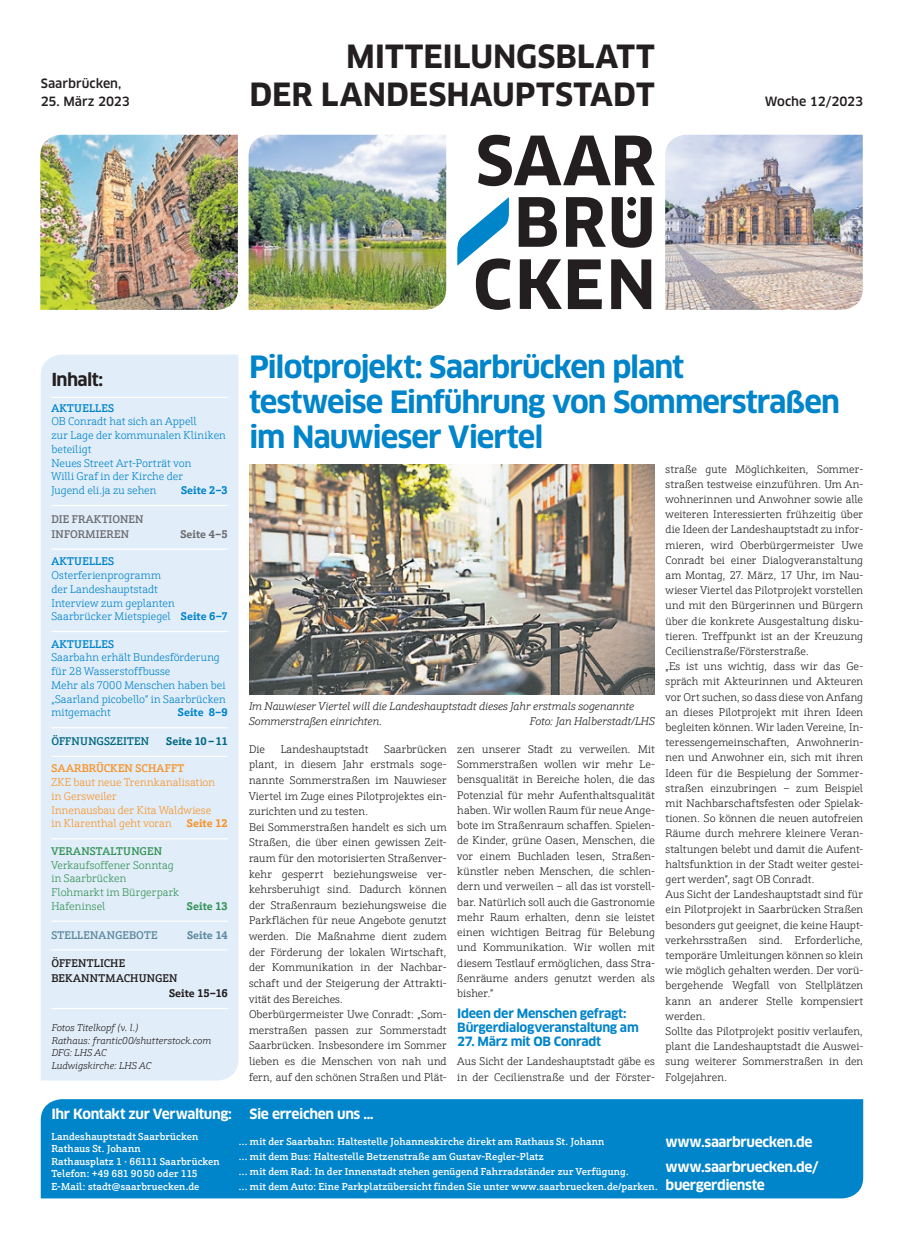
<style>
.page{position:relative;width:904px;height:1241px;background:#fff}
.page>*{position:absolute;margin:0;border:0;box-sizing:border-box;transform-origin:0 0}
.t1{font:700 31.25px/37.5px "Clan OT";color:#231f20;text-align:right}
.t2{font:700 30px/35px "Clan OT";letter-spacing:-.035em;color:#0084ca}
.t3{font:700 17.5px "Clan OT";color:#231f20}
.t4{font:700 13.75px/24.9px "Clan OT";letter-spacing:-.03em;color:#fff}
.t5{font:700 12.5px/14px "Clan OT";letter-spacing:-.025em;color:#0084ca}
.t6{font:500 12.5px "Clan OT";letter-spacing:-.005em;color:#231f20}
.t7{font:300 11.25px/15.1px "Schnebel Slab Pro";color:#231f20}
.t8{font:300 11.25px/13.8px "Schnebel Slab Pro";color:#0084ca}
.t9{font:italic 300 11.25px/15px "Schnebel Slab Pro";letter-spacing:-.005em;color:#231f20}
.t10{font:300 11.25px/13.8px "Schnebel Slab Pro";color:#f79328}
.t11{font:300 11.25px/13.8px "Schnebel Slab Pro";letter-spacing:.005em;color:#349358}
.t12{font:500 11.25px "Schnebel Slab Pro";letter-spacing:.025em;color:#0084ca}
.t13{font:500 11.25px/15px "Schnebel Slab Pro";letter-spacing:.02em;color:#231f20}
.t14{font:500 11.25px/15px "Schnebel Slab Pro";letter-spacing:.02em;color:#6c6d70}
.t15{font:500 11.25px "Schnebel Slab Pro";letter-spacing:.025em;color:#f79328}
.t16{font:700 11.25px "Schnebel Slab Pro";color:#0084ca}
.t17{font:500 11.25px "Schnebel Slab Pro";color:#349358}
.t18{font:500 11.25px "Schnebel Slab Pro";color:#5c899f}
.t19{font:500 11.25px "Schnebel Slab Pro";letter-spacing:.02em;color:#006783}
.t20{font:700 11.25px "Schnebel Slab Pro";color:#006783}
.t21{font:700 11.25px "Schnebel Slab Pro";color:#231f20}
.t22{font:700 11.25px "Schnebel Slab Pro";color:#6c6d70}
.t23{font:700 11.25px "Schnebel Slab Pro";color:#f79328}
.t24{font:700 11.25px "Schnebel Slab Pro";color:#349358}
.t25{font:700 11.25px "Schnebel Slab Pro";color:#5c899f}
.t26{font:500 10.25px/12.5px "Schnebel Slab Pro";letter-spacing:.005em;color:#fff}
.t27{font:italic 300 10px/12.5px "Schnebel Slab Pro";color:#231f20}
.s1{font-weight:700}
</style>
<div class="page">
<div style="left:41px;top:354px;width:197px;height:726px;background:#e1edf8"></div>
<div style="left:41px;top:1099px;width:822px;height:99px;background:#0084ca"></div>
<hr style="left:51px;top:396px;width:177px;height:2px;background:#fff">
<hr style="left:51px;top:505px;width:177px;height:1px;background:#fff">
<hr style="left:51px;top:548px;width:177px;height:1px;background:#fff">
<hr style="left:51px;top:631px;width:177px;height:1px;background:#fff">
<hr style="left:51px;top:727px;width:177px;height:1px;background:#fff">
<hr style="left:51px;top:755px;width:177px;height:1px;background:#fff">
<hr style="left:51px;top:838px;width:177px;height:1px;background:#fff">
<hr style="left:51px;top:920px;width:177px;height:1px;background:#fff">
<hr style="left:51px;top:949px;width:177px;height:1px;background:#fff">
<hr style="left:51px;top:1007px;width:177px;height:1px;background:#fff">
<svg style="left:457px;top:135px;width:198px;height:175px"></svg>
<img style="left:249px;top:464px;width:406px;height:230px">
<img style="left:40px;top:135px;width:198px;height:175px">
<img style="left:248px;top:135px;width:198px;height:175px">
<img style="left:665px;top:135px;width:197px;height:175px">
<p class="t6" style="left:41px;top:76px;width:82px">Saarbrücken,</p>
<p class="t6" style="left:41px;top:94px;width:90px">25. März 2023</p>
<h1 class="t1" style="left:249px;top:38px;width:407px">Mitteilungsblatt<br>der Landeshauptstadt</h1>
<p class="t6" style="left:764px;top:94px;width:100px">Woche 12/2023</p>
<h3 class="t3" style="left:51px;top:369px;width:53px">Inhalt:</h3>
<p class="t12" style="left:51px;top:401px;width:64px">Aktuelles</p>
<p class="t8" style="left:51px;top:415px;width:176px">OB Conradt hat sich an Appell<br>zur Lage der kommunalen Kliniken beteiligt<br>Neues Street Art-Porträt von<br>Willi Graf in der Kirche der<br>Jugend eli.ja zu sehen</p>
<p class="t16" style="left:181px;top:483px;width:48px">Seite 2–3</p>
<p class="t14" style="left:51px;top:511px;width:94px">Die Fraktionen informieren</p>
<p class="t22" style="left:180px;top:527px;width:49px">Seite 4–5</p>
<p class="t12" style="left:51px;top:554px;width:64px">Aktuelles</p>
<p class="t8" style="left:51px;top:568px;width:178px">Osterferienprogramm<br>der Landeshauptstadt<br>Interview zum geplanten<br>Saarbrücker Mietspiegel <span class="s1">Seite 6–7</span></p>
<p class="t12" style="left:51px;top:637px;width:64px">Aktuelles</p>
<p class="t8" style="left:51px;top:651px;width:176px">Saarbahn erhält Bundesförderung für 28 Wasserstoffbusse<br>Mehr als 7000 Menschen haben bei „Saarland picobello“ in Saarbrücken mitgemacht</p>
<p class="t16" style="left:178px;top:705px;width:51px">Seite 8–9</p>
<p class="t19" style="left:51px;top:734px;width:99px">Öffnungszeiten</p>
<p class="t20" style="left:166px;top:734px;width:63px">Seite 10–11</p>
<p class="t15" style="left:51px;top:761px;width:68px">SAARBRÜCKEN</p>
<p class="t15" style="left:135px;top:761px;width:50px">SCHAFFT</p>
<p class="t10" style="left:51px;top:775px;width:165px">ZKE baut neue Trennkanalisation in Gersweiler<br>Innenausbau der Kita Waldwiese in Klarenthal geht voran</p>
<p class="t23" style="left:187px;top:816px;width:42px">Seite 12</p>
<p class="t17" style="left:51px;top:844px;width:38px">VERANST</p>
<p class="t17" style="left:102px;top:844px;width:17px">ALTUNGEN</p>
<p class="t11" style="left:51px;top:858px;width:129px">Verkaufsoffener Sonntag in Saarbrücken<br>Flohmarkt im Bürgerpark<br>Hafeninsel</p>
<p class="t24" style="left:187px;top:899px;width:42px">Seite 13</p>
<p class="t18" style="left:51px;top:927px;width:8px">STELLEN</p>
<p class="t18" style="left:99px;top:927px;width:17px">ANGE</p>
<p class="t18" style="left:129px;top:927px;width:16px">BOTE</p>
<p class="t25" style="left:187px;top:927px;width:42px">Seite 14</p>
<p class="t13" style="left:51px;top:955px;width:75px">Öffentliche<br>Bekanntmach</p>
<p class="t13" style="left:139px;top:970px;width:40px">ungen</p>
<p class="t21" style="left:169px;top:986px;width:60px">Seite 15–16</p>
<p class="t27" style="left:52px;top:1021px;width:161px">Fotos Titelkopf (v. l.)<br>Rathaus: frantic00/shutterstock.com<br>DFG: LHS AC<br>Ludwigskirche: LHS AC</p>
<h2 class="t2" style="left:249px;top:350px;width:592px">Pilotprojekt: Saarbrücken plant<br>testweise Einführung von Sommerstraßen im Nauwieser Viertel</h2>
<p class="t9" style="left:249px;top:699px;width:387px">Im Nauwieser Viertel will die Landeshauptstadt dieses Jahr erstmals sogenannte<br>Sommerstraßen einrichten.</p>
<p class="t9" style="left:529px;top:714px;width:127px">Foto: Jan Halberstadt/LHS</p>
<p class="t7" style="left:249px;top:741px;width:199px;line-height:15.6px;text-indent:135px">Saarbrücken plant, in diesem Jahr erstmals soge&shy;nannte Sommerstraßen im Nauwieser Viertel im Zuge eines Pilotprojektes ein&shy;zurichten und zu testen.<br>Bei Sommerstraßen handelt es sich um Straßen, die über einen gewissen Zeit&shy;raum für den motorisierten Straßenver&shy;kehr gesperrt beziehungsweise ver&shy;kehrsberuhigt sind. Dadurch können der Straßenraum beziehungsweise die Parkflächen für neue Angebote genutzt werden. Die Maßnahme dient zudem der Förderung der lokalen Wirtschaft, der Kommunikation in der Nachbar&shy;schaft und der Steigerung der Attrakti&shy;vität des Bereiches.<br>Oberbürgermeister Uwe Conradt: „Som&shy;merstraßen passen zur Sommerstadt Saarbrücken. Insbesondere im Sommer lieben es die Menschen von nah und fern, auf den schönen Straßen und Plät-</p>
<p class="t7" style="left:457px;top:741px;width:199px;text-align:justify">zen unserer Stadt zu verweilen. Mit Sommerstraßen wollen wir mehr Le&shy;bensqualität in Bereiche holen, die das Potenzial für mehr Aufenthaltsqualität haben. Wir wollen Raum für neue Ange&shy;bote im Straßenraum schaffen. Spielen&shy;de Kinder, grüne Oasen, Menschen, die vor einem Buchladen lesen, Straßen&shy;künstler neben Menschen, die schlen&shy;dern und verweilen – all das ist vorstell&shy;bar. Natürlich soll auch die Gastronomie mehr Raum erhalten, denn sie leistet einen wichtigen Beitrag für Belebung und Kommunikation. Wir wollen mit diesem Testlauf ermöglichen, dass Stra&shy;ßenräume anders genutzt werden als bisher.“</p>
<p class="t7" style="left:249px;top:741px;width:18px">Die</p>
<p class="t7" style="left:281px;top:741px;width:89px">Landeshauptstadt</p>
<p class="t5" style="left:457px;top:1006px;width:183px">Ideen der Menschen gefragt:<br>Bürgerdialogveranstaltung am</p>
<p class="t5" style="left:457px;top:1034px;width:145px">27. März mit OB Conradt</p>
<p class="t7" style="left:457px;top:1053px;width:199px">Aus Sicht der Landeshauptstadt gäbe es in der Cecilienstraße und der Förster-</p>
<p class="t7" style="left:665px;top:461px;width:199px">straße gute Möglichkeiten, Sommer&shy;straßen testweise einzuführen. Um An&shy;wohnerinnen und Anwohner sowie alle weiteren Interessierten frühzeitig über die Ideen der Landeshauptstadt zu infor&shy;mieren, wird Oberbürgermeister Uwe Conradt bei einer Dialogveranstaltung am Montag, 27. März, 17 Uhr, im Nau&shy;wieser Viertel das Pilotprojekt vorstellen und mit den Bürgerinnen und Bürgern über die konkrete Ausgestaltung disku&shy;tieren. Treffpunkt ist an der Kreuzung Cecilienstraße/Försterstraße.<br>„Es ist uns wichtig, dass wir das Ge&shy;spräch mit Akteurinnen und Akteuren vor Ort suchen, so dass diese von Anfang an dieses Pilotprojekt mit ihren Ideen begleiten können. Wir laden Vereine, In&shy;teressengemeinschaften, Anwohnerin&shy;nen und Anwohner ein, sich mit ihren Ideen für die Bespielung der Sommer&shy;straßen einzubringen – zum Beispiel mit Nachbarschaftsfesten oder Spielak&shy;tionen. So können die neuen autofreien Räume durch mehrere kleinere Veran&shy;staltungen belebt und damit die Aufent&shy;haltsfunktion in der Stadt weiter gestei&shy;gert werden“, sagt OB Conradt.<br>Aus Sicht der Landeshauptstadt sind für ein Pilotprojekt in Saarbrücken Straßen besonders gut geeignet, die keine Haupt&shy;verkehrsstraßen sind. Erforderliche, temporäre Umleitungen können so klein wie möglich gehalten werden. Der vorü&shy;bergehende Wegfall von Stellplätzen kann an anderer Stelle kompensiert werden.<br>Sollte das Pilotprojekt positiv verlaufen, plant die Landeshauptstadt die Auswei&shy;sung weiterer Sommerstraßen in den Folgejahren.</p>
<p class="t4" style="left:250px;top:1101px;width:125px">Sie erreichen uns …</p>
<p class="t26" style="left:238px;top:1133px;width:421px;line-height:15px">... mit der Saarbahn: Haltestelle Johanneskirche direkt am Rathaus St. Johann<br>... mit dem Bus: Haltestelle Betzenstraße am Gustav-Regler-Platz<br>... mit dem Rad: In der Innenstadt stehen genügend Fahrradständer zur Verfügung.<br>... mit dem Auto: Eine Parkplatzübersicht finden Sie unter www.saarbruecken.de/parken.</p>
<p class="t4" style="left:665px;top:1129px;width:154px">www.saarbruecken.de www.saarbruecken.de/</p>
<p class="t4" style="left:51px;top:1101px;width:182px">Ihr Kontakt zur Verwaltung:</p>
<p class="t26" style="left:51px;top:1129px;width:170px">Landeshauptstadt Saarbrücken<br>Rathaus St. Johann<br>Rathausplatz 1 · 66111 Saarbrücken<br>Telefon: +49 681 9050 oder 115<br>E-Mail: stadt@saarbruecken.de</p>
<p class="t4" style="left:665px;top:1171px;width:101px">buergerdienste</p>
</div>
